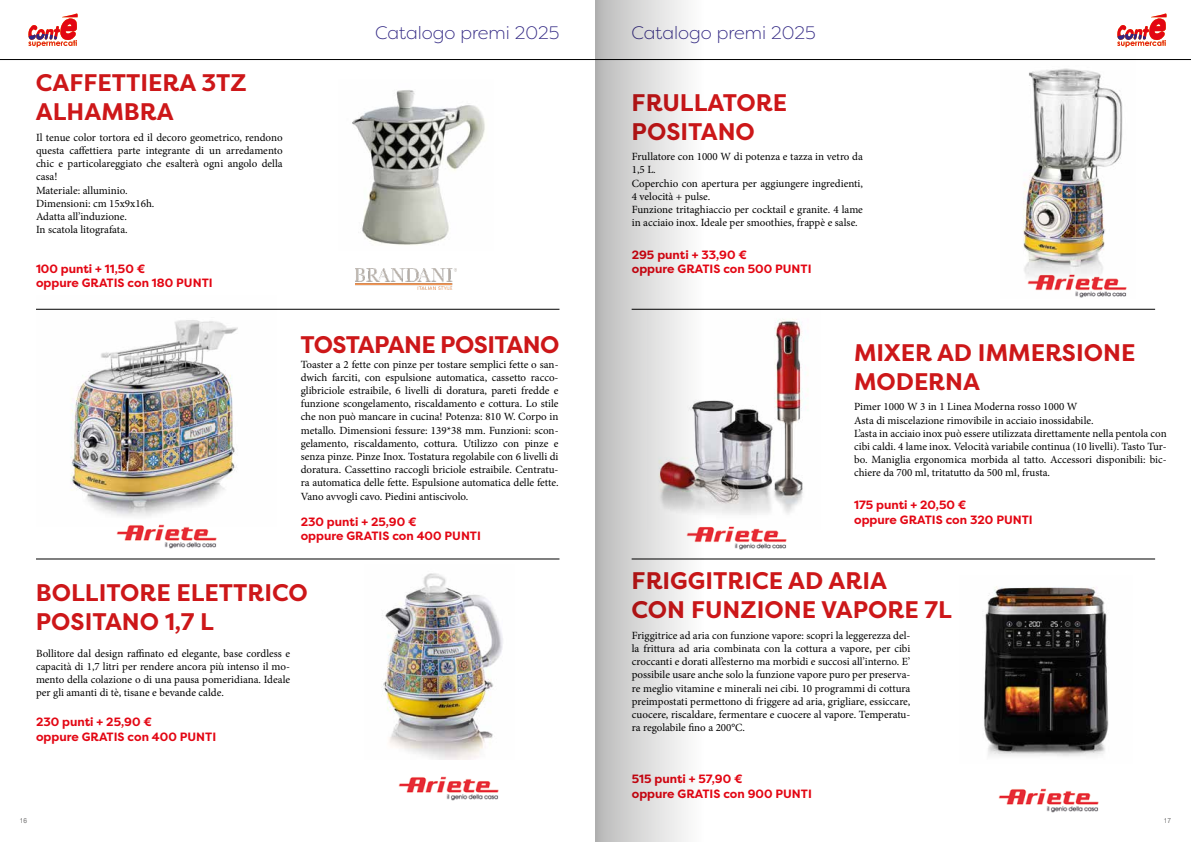
<style>
.page{position:relative;width:1191px;height:842px;background:#fff}
.page>*{position:absolute;margin:0;border:0;box-sizing:border-box;transform-origin:0 0}
.t1{font:700 24px/28.8px "Filson Pro";color:#cd1719}
.t2{font:700 24px "Filson Pro";letter-spacing:-.025em;color:#cd1719}
.t3{font:300 18px "Filson Pro";color:#312783}
.t4{font:700 12px/14.4px "Filson Pro";color:#e30613}
.t5{font:11px/13.2px "Minion Pro";color:#000;text-align:justify}
.t6{font:7px "Helvetica Neue";color:#706f6f;scale:.93 1}
</style>
<div class="page">
<img style="left:352px;top:90px;width:133px;height:155px">
<img style="left:36px;top:308px;width:240px;height:208px">
<img style="left:1023px;top:68px;width:100px;height:198px">
<img style="left:383px;top:573px;width:120px;height:186px">
<img style="left:703px;top:319px;width:105px;height:196px">
<img style="left:984px;top:586px;width:125px;height:171px">
<img style="left:116px;top:524px;width:101px;height:25px">
<img style="left:1024px;top:266px;width:103px;height:32px">
<img style="left:398px;top:776px;width:101px;height:25px">
<img style="left:703px;top:526px;width:84px;height:24px">
<img style="left:998px;top:788px;width:101px;height:25px">
<img style="left:355px;top:269px;width:101px;height:20px">
<hr style="left:0;top:59px;width:1191px;height:1px;background:#000">
<hr style="left:36px;top:309px;width:523px;height:1px;background:#000">
<hr style="left:631px;top:309px;width:524px;height:1px;background:#000">
<hr style="left:36px;top:559px;width:523px;height:1px;background:#000">
<hr style="left:631px;top:559px;width:524px;height:1px;background:#000">
<svg style="left:28px;top:13px;width:50px;height:34px"></svg>
<svg style="left:1117px;top:13px;width:50px;height:34px"></svg>
<div style="left:595px;top:0;width:108px;height:842px;background:linear-gradient(to right,#bcbcbc,#f9f7f7)"></div>
<h1 class="t1" style="left:36px;top:69px;width:212px">CAFFETTIERA 3TZ<br>ALHAMBRA</h1>
<p class="t5" style="left:36px;top:131px;width:248px;text-align:left">Il tenue color tortora ed il decoro geometrico, rendono questa caffettiera parte integrante di un arredamento chic e particolareggiato che esalterà ogni angolo della casa!<br>Materiale: alluminio.<br>Dimensioni: cm 15x9x16h.<br>Adatta all’induzione.<br>In scatola litografata.</p>
<p class="t4" style="left:36px;top:261px;width:178px">100 punti + 11,50 €<br>oppure GRATIS con 180 PUNTI</p>
<h2 class="t3" style="left:375px;top:21px;width:186px">Catalogo premi 2025</h2>
<h2 class="t3" style="left:631px;top:21px;width:186px">Catalogo premi 2025</h2>
<h1 class="t1" style="left:631px;top:88px;width:157px">FRULLATORE<br>POSITANO</h1>
<p class="t5" style="left:632px;top:150px;width:233px;text-align:left">Frullatore con 1000 W di potenza e tazza in vetro da 1,5 L.<br>Coperchio con apertura per aggiungere ingredienti, 4 velocità + pulse.<br>Funzione tritaghiaccio per cocktail e granite. 4 lame in acciaio inox. Ideale per smoothies, frappè e salse.</p>
<h1 class="t2" style="left:300px;top:329px;width:260px">TOSTAPANE POSITANO</h1>
<p class="t5" style="left:301px;top:357px;width:259px">Toaster a 2 fette con pinze per tostare semplici fette o san&shy;dwich farciti, con espulsione automatica, cassetto racco&shy;glibriciole estraibile, 6 livelli di doratura, pareti fredde e funzione scongelamento, riscaldamento e cottura. Lo stile che non può mancare in cucina! Potenza: 810 W. Corpo in metallo. Dimensioni fessure: 139*38 mm. Funzioni: scon&shy;gelamento, riscaldamento, cottura. Utilizzo con pinze e senza pinze. Pinze Inox. Tostatura regolabile con 6 livelli di doratura. Cassettino raccogli briciole estraibile. Centratu&shy;ra automatica delle fette. Espulsione automatica delle fette.<br>Vano avvogli cavo. Piedini antiscivolo.</p>
<p class="t4" style="left:301px;top:514px;width:182px">230 punti + 25,90 €<br>oppure GRATIS con 400 PUNTI</p>
<p class="t4" style="left:632px;top:248px;width:181px">295 punti + 33,90 €<br>oppure GRATIS con 500 PUNTI</p>
<h1 class="t1" style="left:854px;top:338px;width:283px">MIXER AD IMMERSIONE<br>MODERNA</h1>
<p class="t5" style="left:854px;top:400px;width:314px;text-align:left">Pimer 1000 W 3 in 1 Linea Moderna rosso 1000 W<br>Asta di miscelazione rimovibile in acciaio inossidabile.<br>L’asta in acciaio inox può essere utilizzata direttamente nella pentola con cibi caldi. 4 lame inox. Velocità variabile continua (10 livelli). Tasto Tur&shy;bo. Maniglia ergonomica morbida al tatto. Accessori disponibili: bic&shy;chiere da 700 ml, tritatutto da 500 ml, frusta.</p>
<p class="t4" style="left:854px;top:498px;width:180px">175 punti + 20,50 €<br>oppure GRATIS con 320 PUNTI</p>
<h1 class="t1" style="left:36px;top:579px;width:273px">BOLLITORE ELETTRICO<br>POSITANO 1,7 L</h1>
<p class="t5" style="left:36px;top:647px;width:256px">Bollitore dal design raffinato ed elegante, base cordless e capacità di 1,7 litri per rendere ancora più intenso il mo&shy;mento della colazione o di una pausa pomeridiana. Ideale per gli amanti di tè, tisane e bevande calde.</p>
<p class="t4" style="left:36px;top:715px;width:182px">230 punti + 25,90 €<br>oppure GRATIS con 400 PUNTI</p>
<h1 class="t1" style="left:631px;top:567px;width:322px">FRIGGITRICE AD ARIA<br>CON FUNZIONE VAPORE 7L</h1>
<p class="t5" style="left:632px;top:629px;width:280px">Friggitrice ad aria con funzione vapore: scopri la leggerezza del&shy;la frittura ad aria combinata con la cottura a vapore, per cibi croccanti e dorati all’esterno ma morbidi e succosi all’interno. E’ possibile usare anche solo la funzione vapore puro per preserva&shy;re meglio vitamine e minerali nei cibi. 10 programmi di cottura preimpostati permettono di friggere ad aria, grigliare, essiccare, cuocere, riscaldare, fermentare e cuocere al vapore. Temperatu&shy;ra regolabile fino a 200°C.</p>
<p class="t4" style="left:632px;top:772px;width:182px">515 punti + 57,90 €<br>oppure GRATIS con 900 PUNTI</p>
<p class="t6" style="left:20px;top:815px;width:9px">16</p>
<p class="t6" style="left:1164px;top:815px;width:9px">17</p>
</div>
